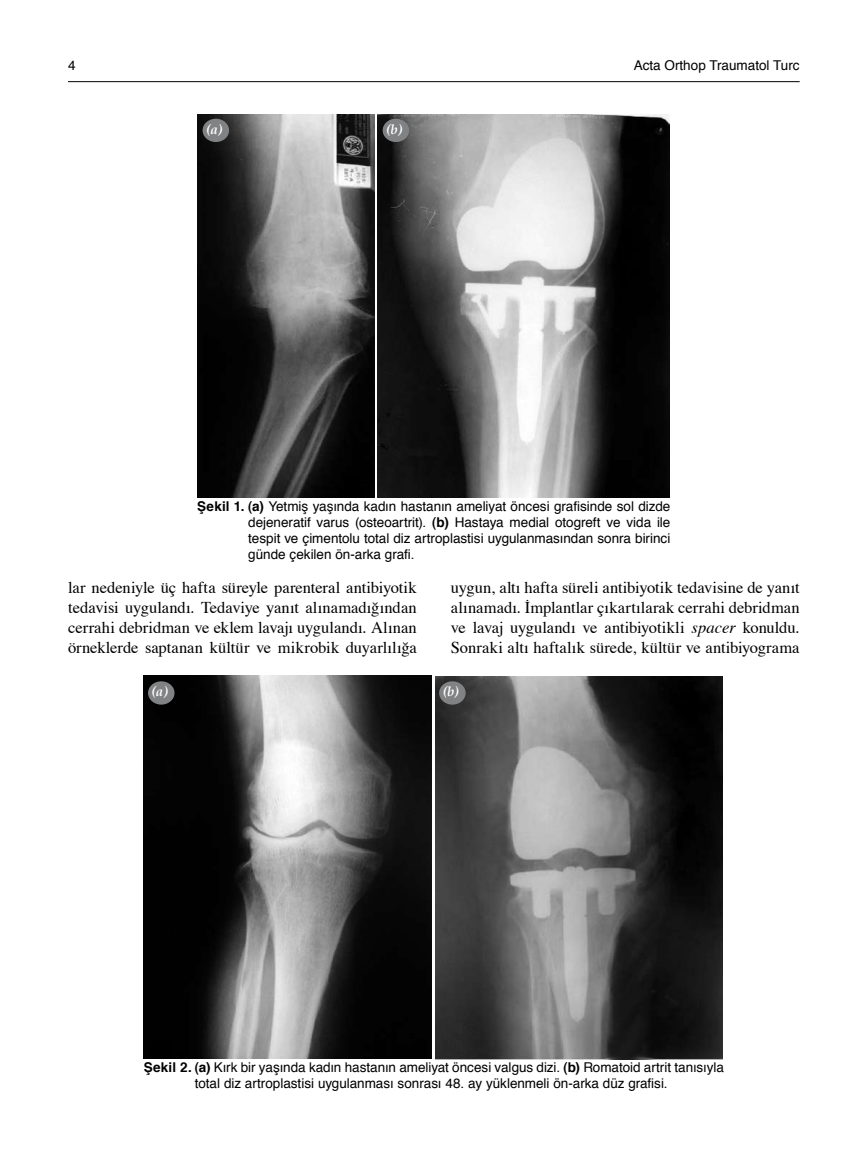
<style>
.page{position:relative;width:855px;height:1153px;background:#fff}
.page>*{position:absolute;margin:0;border:0;box-sizing:border-box;transform-origin:0 0}
.t1{font:16.5px/19.8px "Times";letter-spacing:.005em;color:#000;text-align:justify}
.t2{font:13.5px/16.2px "Helvetica";letter-spacing:-.005em;color:#000;text-align:justify}
.t3{font:italic 700 13.5px "Palatino";color:#fff}
.s1{font-weight:700}
.s2{font-style:italic}
</style>
<div class="page">
<hr style="left:68px;top:81px;width:731px;height:1px;background:#000">
<img style="left:197px;top:115px;width:178px;height:382px">
<img style="left:378px;top:115px;width:291px;height:382px">
<div style="left:202px;top:119px;width:27px;height:23px;background:#808284;border-radius:50%"></div>
<div style="left:382px;top:119px;width:27px;height:23px;background:#808284;border-radius:50%"></div>
<img style="left:144px;top:676px;width:288px;height:382px">
<img style="left:436px;top:676px;width:286px;height:383px">
<div style="left:148px;top:681px;width:26px;height:23px;background:#808284;border-radius:50%"></div>
<div style="left:439px;top:681px;width:26px;height:23px;background:#808284;border-radius:50%"></div>
<p class="t3" style="left:206px;top:121px;width:18px">(a)</p>
<p class="t3" style="left:386px;top:121px;width:17px">(b)</p>
<p class="t2" style="left:634px;top:57px;width:167px">Acta Orthop Traumatol Turc</p>
<p class="t2" style="left:248px;top:497px;width:423px;text-indent:-51px"><span class="s1">Şekil 1. (a)</span> Yetmiş yaşında kadın hastanın ameliyat öncesi grafisinde sol dizde dejeneratif varus (osteoartrit). <span class="s1">(b)</span> Hastaya medial otogreft ve vida ile tespit ve çimentolu total diz artroplastisi uygulanmasından sonra birinci günde çekilen ön-arka grafi.</p>
<p class="t1" style="left:68px;top:576px;width:350px">lar nedeniyle üç hafta süreyle parenteral antibiyotik tedavisi uygulandı. Tedaviye yanıt alınamadığından cerrahi debridman ve eklem lavajı uygulandı. Alınan örneklerde saptanan kültür ve mikrobik duyarlılığa</p>
<p class="t1" style="left:451px;top:576px;width:350px">uygun, altı hafta süreli antibiyotik tedavisine de yanıt alınamadı. İmplantlar çıkartılarak cerrahi debridman ve lavaj uygulandı ve antibiyotikli <span class="s2">spacer</span> konuldu.<br>Sonraki altı haftalık sürede, kültür ve antibiyograma</p>
<p class="t3" style="left:152px;top:683px;width:18px">(a)</p>
<p class="t3" style="left:443px;top:683px;width:17px">(b)</p>
<p class="t2" style="left:144px;top:1058px;width:581px;text-align:center"><span class="s1">Şekil 2. (a)</span> Kırk bir yaşında kadın hastanın ameliyat öncesi valgus dizi. <span class="s1">(b)</span> Romatoid artrit tanısıyla total diz artroplastisi uygulanması sonrası 48. ay yüklenmeli ön-arka düz grafisi.</p>
</div>
